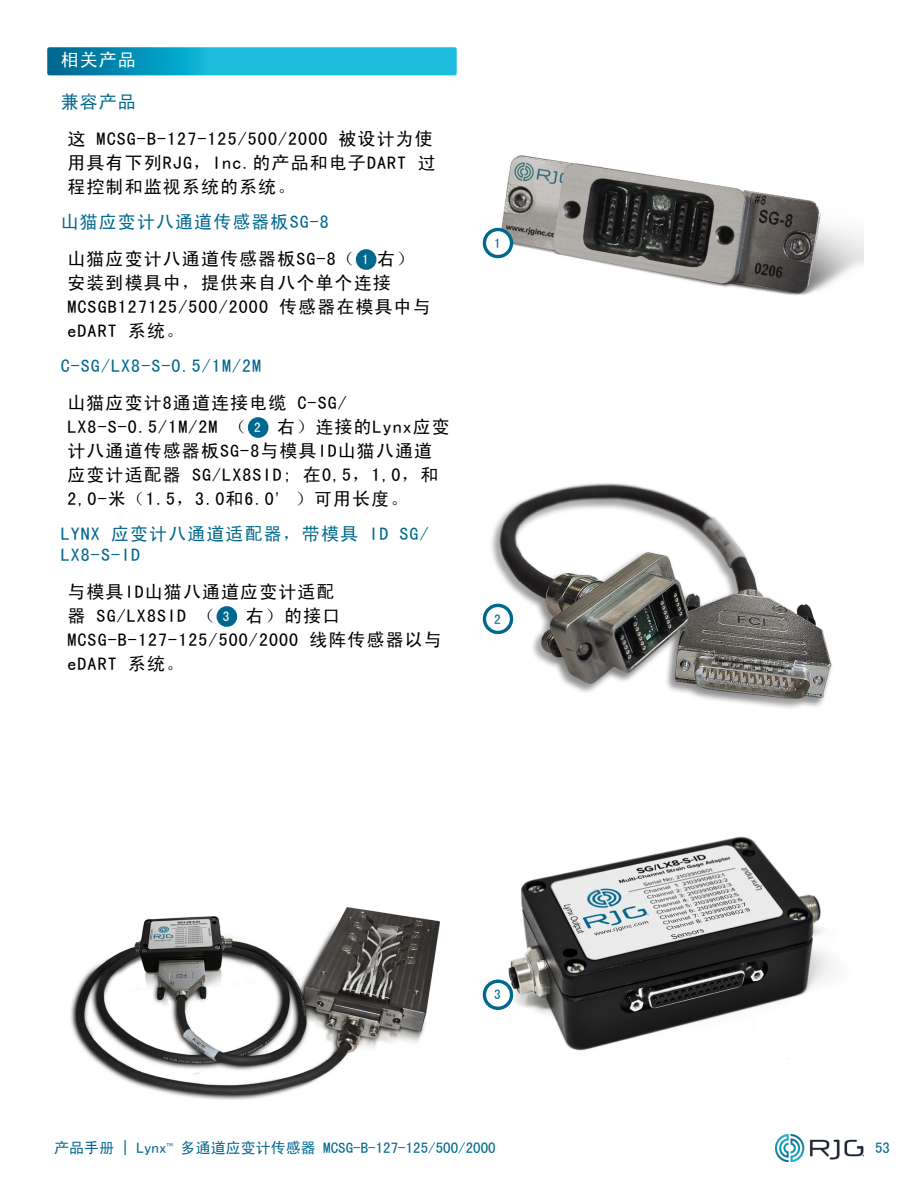
<style>
.page{position:relative;width:918px;height:1188px;background:#fff}
.page>*{position:absolute;margin:0;border:0;box-sizing:border-box;transform-origin:0 0}
.t1{font:18px/24px "Sim Hei";letter-spacing:.06em;color:#000}
.t2{font:18px/21px "Sim Hei";letter-spacing:.06em;color:#00688f}
.t3{font:18px "Sim Hei";color:#fff}
.t4{font:15px "Sim Hei";color:#00688f}
.t5{font:13.5px "Sim Hei";color:#00688f}
.s1{color:#00688f}
.s2{font-size:13.5px;color:#fff}
.s3{font-family:"Proxima Nova"}
</style>
<div class="page">
<img style="left:776px;top:1134px;width:88px;height:27px">
<svg style="left:47px;top:47px;width:410px;height:28px;background:#14aacc"></svg>
<div style="left:357px;top:251px;width:18px;height:17px;background:#00688f;border-radius:50%"></div>
<div style="left:356px;top:249px;width:20px;height:21px;border:3px solid #00688f;border-radius:50%"></div>
<div style="left:249px;top:419px;width:18px;height:17px;background:#00688f;border-radius:50%"></div>
<div style="left:248px;top:417px;width:20px;height:21px;border:3px solid #00688f;border-radius:50%"></div>
<div style="left:218px;top:608px;width:18px;height:17px;background:#00688f;border-radius:50%"></div>
<div style="left:217px;top:606px;width:20px;height:21px;border:3px solid #00688f;border-radius:50%"></div>
<img style="left:482px;top:155px;width:382px;height:140px">
<img style="left:482px;top:483px;width:350px;height:225px">
<img style="left:482px;top:836px;width:351px;height:223px">
<img style="left:70px;top:907px;width:370px;height:193px">
<svg style="left:484px;top:230px;width:28px;height:27px"></svg>
<div style="left:483px;top:228px;width:30px;height:30px;border:3px solid #00688f;border-radius:50%"></div>
<svg style="left:484px;top:605px;width:28px;height:27px"></svg>
<div style="left:483px;top:604px;width:30px;height:30px;border:3px solid #00688f;border-radius:50%"></div>
<div style="left:484px;top:981px;width:28px;height:27px;background:#fff;border-radius:50%"></div>
<div style="left:483px;top:980px;width:30px;height:30px;border:3px solid #00688f;border-radius:50%"></div>
<p class="t3" style="left:61px;top:51px;width:77px">相关产品</p>
<p class="t2" style="left:61px;top:91px;width:77px">兼容产品</p>
<p class="t1" style="left:68px;top:127px;width:369px">这 MCSG‑B‑127‑125/500/2000 被设计为使用具有下列RJG，Inc.的产品和电子DART 过程控制和监视系统的系统。</p>
<p class="t1" style="left:68px;top:202px;width:348px;line-height:37.5px;text-indent:-7px"><span class="s1">山猫应变计八通道传感器板SG-8<br></span>山猫应变计八通道传感器板SG-8（ <span class="s2">1</span> 右）</p>
<p class="t1" style="left:68px;top:271px;width:365px">安装到模具中，提供来自八个单个连接<br>MCSGB127125/500/2000 传感器在模具中与eDART 系统。</p>
<p class="t2" style="left:61px;top:355px;width:202px">C‑SG/LX8‑S‑0.5/1M/2M</p>
<p class="t1" style="left:68px;top:391px;width:384px">山猫应变计8通道连接电缆 C‑SG/<br>LX8‑S‑0.5/1M/2M （ <span class="s2">2</span> 右）连接的Lynx应变计八通道传感器板SG-8与模具ID山猫八通道应变计适配器 SG/LX8SID; 在0,5，1,0，和<br>2,0-米（1.5，3.0和6.0' ）可用长度。</p>
<p class="t2" style="left:61px;top:523px;width:369px">LYNX 应变计八通道适配器，带模具 ID SG/<br>LX8‑S‑ID</p>
<p class="t1" style="left:68px;top:580px;width:376px">与模具ID山猫八通道应变计适配<br>器 SG/LX8SID （ <span class="s2">3</span> 右）的接口<br>MCSG‑B‑127‑125/500/2000 线阵传感器以与eDART 系统。</p>
<p class="t5" style="left:494px;top:236px;width:8px">1</p>
<p class="t5" style="left:494px;top:612px;width:8px">2</p>
<p class="t5" style="left:494px;top:988px;width:8px">3</p>
<p class="t4" style="left:54px;top:1140px;width:443px">产品手册 | Lynx<span class="s3">™</span> 多通道应变计传感器 MCSG‑B‑127‑125/500/2000</p>
<p class="t4" style="left:875px;top:1140px;width:16px">53</p>
</div>
